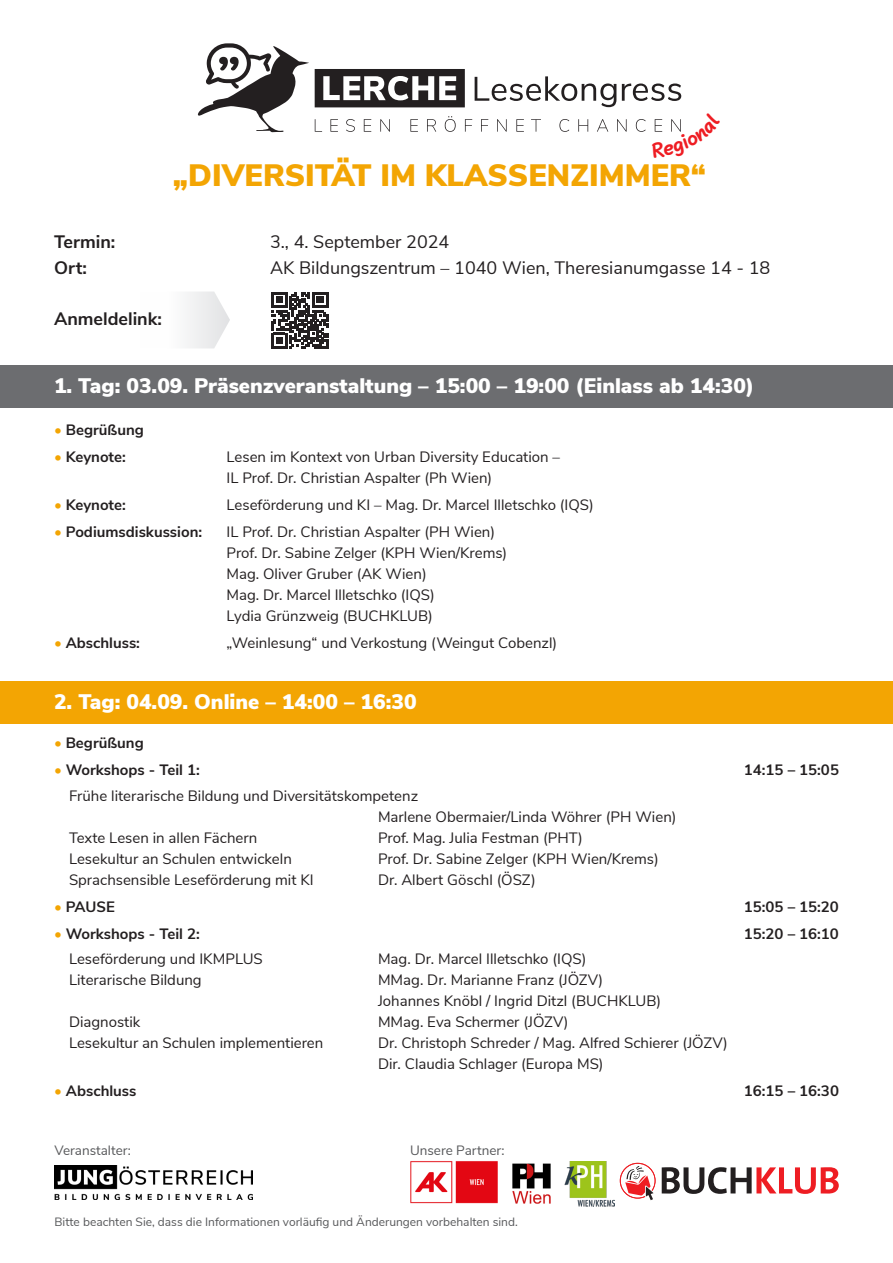
<style>
.page{position:relative;width:893px;height:1263px;background:#fff}
.page>*{position:absolute;margin:0;border:0;box-sizing:border-box;transform-origin:0 0}
.t1{font:900 30.9px "Nunito Sans";color:#f3a503}
.t2{font:900 21px "Nunito Sans";color:#fff}
.t3{font:18px "Nunito Sans";color:#231f20}
.t4{font:700 18px "Nunito Sans";color:#231f20}
.t5{font:15px/21px "Nunito Sans";color:#231f20}
.t6{font:700 15px "Nunito Sans";color:#231f20}
.t7{font:13.5px "Nunito Sans";color:#57585a}
.t8{font:12px "Nunito Sans";color:#57585a}
.s1{color:#f3a503}
.s2{font-weight:400;color:#f3a503}
</style>
<div class="page">
<svg style="left:187px;top:291px;width:43px;height:57px"></svg>
<svg style="left:271px;top:292px;width:57px;height:57px"></svg>
<div style="left:0;top:365px;width:893px;height:43px;background:#6c6d70"></div>
<div style="left:0;top:682px;width:893px;height:42px;background:#f3a503"></div>
<svg style="left:315px;top:69px;width:150px;height:38px"></svg>
<svg style="left:198px;top:43px;width:111px;height:89px"></svg>
<svg style="left:475px;top:76px;width:206px;height:31px"></svg>
<img style="left:55px;top:1165px;width:198px;height:35px">
<img style="left:410px;top:1161px;width:88px;height:43px">
<img style="left:512px;top:1163px;width:39px;height:41px">
<svg style="left:662px;top:1167px;width:177px;height:27px"></svg>
<svg style="left:620px;top:1163px;width:36px;height:38px"></svg>
<img style="left:565px;top:1161px;width:50px;height:45px">
<svg style="left:315px;top:116px;width:366px;height:16px"></svg>
<h1 class="t1" style="left:173px;top:153px;width:535px">„DIVERSITÄT IM KLASSENZIMMER“</h1>
<p class="t4" style="left:54px;top:229px;width:63px">Termin:</p>
<p class="t3" style="left:270px;top:229px;width:181px">3., 4. September 2024</p>
<p class="t4" style="left:54px;top:254px;width:34px">Ort:</p>
<p class="t3" style="left:270px;top:254px;width:502px">AK Bildungszentrum – 1040 Wien, Theresianumgasse 14 - 18</p>
<p class="t4" style="left:54px;top:305px;width:109px">Anmeldelink:</p>
<h2 class="t2" style="left:54px;top:370px;width:702px">1. Tag: 03.09. Präsenzveranstaltung – 15:00 – 19:00 (Einlass ab 14:30)</h2>
<p class="t6" style="left:54px;top:419px;width:91px"><span class="s1">•</span> Begrüßung</p>
<p class="t6" style="left:54px;top:446px;width:73px"><span class="s2">•</span> Keynote:</p>
<p class="t5" style="left:226px;top:445px;width:335px">Lesen im Kontext von Urban Diversity Education –<br>IL Prof. Dr. Christian Aspalter (Ph Wien)</p>
<p class="t6" style="left:54px;top:494px;width:73px"><span class="s2">•</span> Keynote:</p>
<p class="t5" style="left:226px;top:493px;width:369px">Leseförderung und KI – Mag. Dr. Marcel Illetschko (IQS)</p>
<p class="t6" style="left:54px;top:521px;width:150px"><span class="s2">•</span> Podiumsdiskussion:</p>
<p class="t5" style="left:226px;top:520px;width:282px">IL Prof. Dr. Christian Aspalter (PH Wien)<br>Prof. Dr. Sabine Zelger (KPH Wien/Krems)<br>Mag. Oliver Gruber (AK Wien)<br>Mag. Dr. Marcel Illetschko (IQS)<br>Lydia Grünzweig (BUCHKLUB)</p>
<p class="t6" style="left:54px;top:632px;width:88px"><span class="s2">•</span> Abschluss:</p>
<p class="t5" style="left:226px;top:631px;width:332px">„Weinlesung“ und Verkostung (Weingut Cobenzl)</p>
<h2 class="t2" style="left:54px;top:687px;width:364px">2. Tag: 04.09. Online – 14:00 – 16:30</h2>
<p class="t6" style="left:54px;top:732px;width:91px"><span class="s2">•</span> Begrüßung</p>
<p class="t6" style="left:54px;top:759px;width:147px"><span class="s2">•</span> Workshops - Teil 1:</p>
<p class="t6" style="left:744px;top:759px;width:97px">14:15 – 15:05</p>
<p class="t5" style="left:69px;top:784px;width:351px">Frühe literarische Bildung und Diversitätskompetenz</p>
<p class="t5" style="left:378px;top:805px;width:300px">Marlene Obermaier/Linda Wöhrer (PH Wien)</p>
<p class="t5" style="left:69px;top:826px;width:190px">Texte Lesen in allen Fächern</p>
<p class="t5" style="left:378px;top:826px;width:206px">Prof. Mag. Julia Festman (PHT)</p>
<p class="t5" style="left:69px;top:847px;width:224px">Lesekultur an Schulen entwickeln</p>
<p class="t5" style="left:378px;top:847px;width:282px">Prof. Dr. Sabine Zelger (KPH Wien/Krems)</p>
<p class="t5" style="left:69px;top:868px;width:246px">Sprachsensible Leseförderung mit KI</p>
<p class="t5" style="left:378px;top:868px;width:159px">Dr. Albert Göschl (ÖSZ)</p>
<p class="t6" style="left:54px;top:896px;width:62px"><span class="s2">•</span> PAUSE</p>
<p class="t6" style="left:744px;top:896px;width:97px">15:05 – 15:20</p>
<p class="t6" style="left:54px;top:923px;width:147px"><span class="s2">•</span> Workshops - Teil 2:</p>
<p class="t6" style="left:744px;top:923px;width:97px">15:20 – 16:10</p>
<p class="t5" style="left:69px;top:948px;width:195px">Leseförderung und IKMPLUS</p>
<p class="t5" style="left:378px;top:948px;width:210px">Mag. Dr. Marcel Illetschko (IQS)</p>
<p class="t5" style="left:69px;top:969px;width:134px">Literarische Bildung</p>
<p class="t5" style="left:378px;top:969px;width:285px">MMag. Dr. Marianne Franz (JÖZV)<br>Johannes Knöbl / Ingrid Ditzl (BUCHKLUB)</p>
<p class="t5" style="left:69px;top:1011px;width:73px">Diagnostik</p>
<p class="t5" style="left:378px;top:1011px;width:192px">MMag. Eva Schermer (JÖZV)</p>
<p class="t5" style="left:69px;top:1032px;width:256px">Lesekultur an Schulen implementieren</p>
<p class="t5" style="left:378px;top:1032px;width:351px">Dr. Christoph Schreder / Mag. Alfred Schierer (JÖZV)<br>Dir. Claudia Schlager (Europa MS)</p>
<p class="t6" style="left:54px;top:1080px;width:84px"><span class="s2">•</span> Abschluss</p>
<p class="t6" style="left:744px;top:1080px;width:97px">16:15 – 16:30</p>
<p class="t7" style="left:55px;top:1141px;width:78px">Veranstalter:</p>
<p class="t7" style="left:410px;top:1141px;width:96px">Unsere Partner:</p>
<p class="t8" style="left:55px;top:1213px;width:465px">Bitte beachten Sie, dass die Informationen vorläufig und Änderungen vorbehalten sind.</p>
</div>
